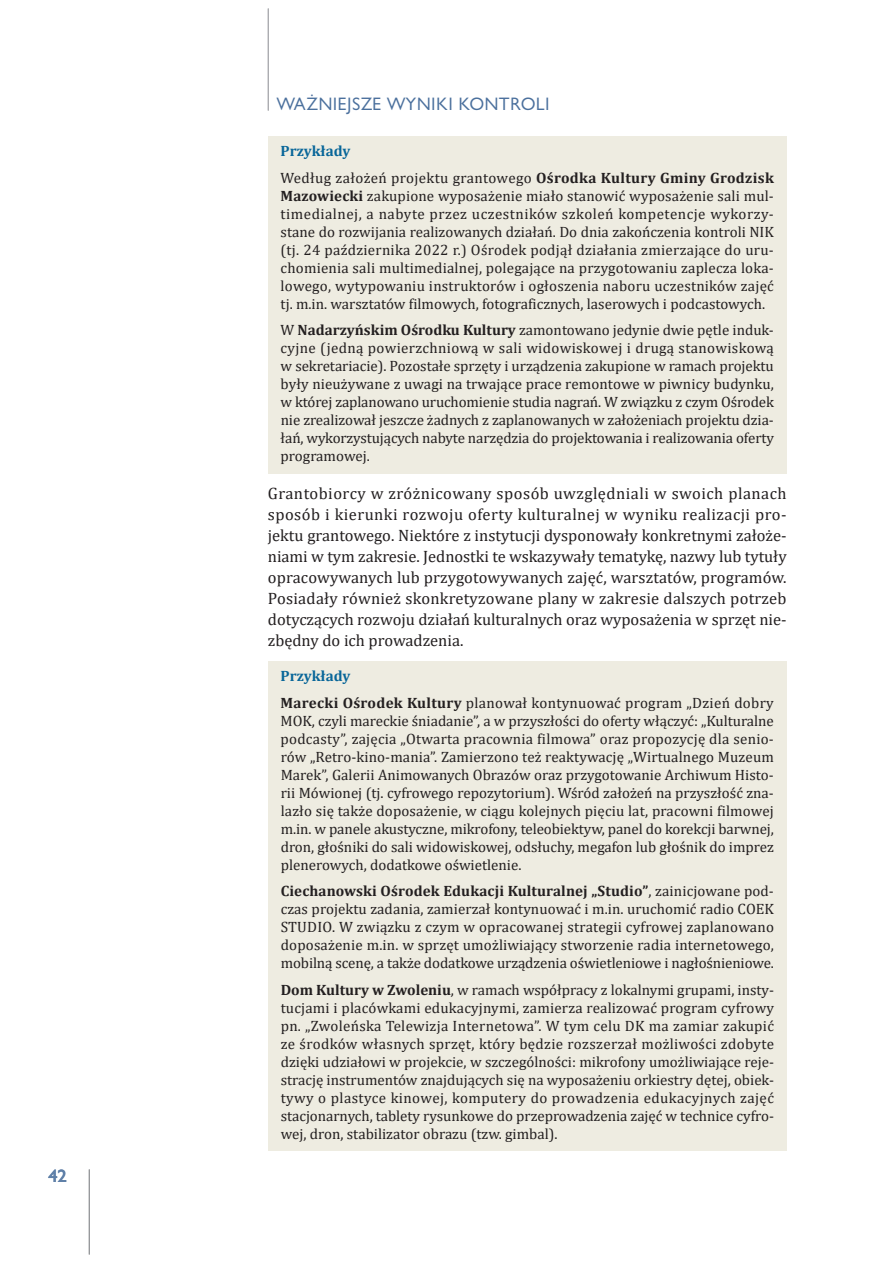
<style>
.page{position:relative;width:893px;height:1263px;background:#fff}
.page>*{position:absolute;margin:0;border:0;box-sizing:border-box;transform-origin:0 0}
.t1{font:16.5px/21px "Cambria";color:#231f20;text-align:justify}
.t2{font:16.5px "Gilead TTEFN";letter-spacing:.05em;color:#4b709d}
.t3{font:700 16.5px "Gilead TTEFN";color:#5f80a8}
.t4{font:15px/18px "Cambria";color:#231f20;text-align:justify}
.t5{font:15px/26.5px "Cambria";letter-spacing:.02em;color:#231f20}
.s1{font-weight:700;color:#086699}
.s2{font-weight:700}
</style>
<div class="page">
<hr style="left:268px;top:9px;width:1px;height:102px;background:#a8a9ad">
<hr style="left:89px;top:1169px;width:1px;height:85px;background:#939598">
<div style="left:268px;top:136px;width:519px;height:41px;background:#eeece1"></div>
<div style="left:268px;top:163px;width:519px;height:158px;background:#eeece1"></div>
<div style="left:268px;top:315px;width:519px;height:158px;background:#eeece1"></div>
<div style="left:268px;top:661px;width:519px;height:41px;background:#eeece1"></div>
<div style="left:268px;top:688px;width:519px;height:194px;background:#eeece1"></div>
<div style="left:268px;top:876px;width:519px;height:104px;background:#eeece1"></div>
<div style="left:268px;top:975px;width:519px;height:176px;background:#eeece1"></div>
<p class="t3" style="left:48px;top:1165px;width:20px">42</p>
<p class="t2" style="left:276px;top:93px;width:275px">WAŻNIEJSZE WYNIKI KONTROLI</p>
<p class="t5" style="left:281px;top:138px;width:495px"><span class="s1">Przykłady<br></span>Według założeń projektu grantowego <span class="s2">Ośrodka Kultury Gminy Grodzisk</span></p>
<p class="t4" style="left:281px;top:187px;width:495px"><span class="s2">Mazowiecki</span> zakupione wyposażenie miało stanowić wyposażenie sali mul&shy;timedialnej, a nabyte przez uczestników szkoleń kompetencje wykorzy&shy;stane do rozwijania realizowanych działań. Do dnia zakończenia kontroli NIK (tj. 24 października 2022 r.) Ośrodek podjął działania zmierzające do uru&shy;chomienia sali multimedialnej, polegające na przygotowaniu zaplecza loka&shy;lowego, wytypowaniu instruktorów i ogłoszenia naboru uczestników zajęć tj. m.in. warsztatów filmowych, fotograficznych, laserowych i podcastowych.</p>
<p class="t4" style="left:281px;top:321px;width:495px">W <span class="s2">Nadarzyńskim Ośrodku Kultury</span> zamontowano jedynie dwie pętle induk&shy;cyjne (jedną powierzchniową w sali widowiskowej i drugą stanowiskową w sekretariacie). Pozostałe sprzęty i urządzenia zakupione w ramach projektu były nieużywane z uwagi na trwające prace remontowe w piwnicy budynku, w której zaplanowano uruchomienie studia nagrań. W związku z czym Ośrodek nie zrealizował jeszcze żadnych z zaplanowanych w założeniach projektu dzia&shy;łań, wykorzystujących nabyte narzędzia do projektowania i realizowania oferty programowej.</p>
<p class="t1" style="left:268px;top:483px;width:520px">Grantobiorcy w zróżnicowany sposób uwzględniali w swoich planach sposób i kierunki rozwoju oferty kulturalnej w wyniku realizacji pro&shy;jektu grantowego. Niektóre z instytucji dysponowały konkretnymi założe&shy;niami w tym zakresie. Jednostki te wskazywały tematykę, nazwy lub tytuły opracowywanych lub przygotowywanych zajęć, warsztatów, programów.<br>Posiadały również skonkretyzowane plany w zakresie dalszych potrzeb dotyczących rozwoju działań kulturalnych oraz wyposażenia w sprzęt nie&shy;zbędny do ich prowadzenia.</p>
<p class="t5" style="left:281px;top:663px;width:495px"><span class="s1">Przykłady<br></span><span class="s2">Marecki Ośrodek Kultury</span> planował kontynuować program „Dzień dobry</p>
<p class="t4" style="left:281px;top:712px;width:495px">MOK, czyli mareckie śniadanie”, a w przyszłości do oferty włączyć: „Kulturalne podcasty”, zajęcia „Otwarta pracownia filmowa” oraz propozycję dla senio&shy;rów „Retro-kino-mania”. Zamierzono też reaktywację „Wirtualnego Muzeum Marek”, Galerii Animowanych Obrazów oraz przygotowanie Archiwum Histo&shy;rii Mówionej (tj. cyfrowego repozytorium). Wśród założeń na przyszłość zna&shy;lazło się także doposażenie, w ciągu kolejnych pięciu lat, pracowni filmowej m.in. w panele akustyczne, mikrofony, teleobiektyw, panel do korekcji barwnej, dron, głośniki do sali widowiskowej, odsłuchy, megafon lub głośnik do imprez plenerowych, dodatkowe oświetlenie.</p>
<p class="t4" style="left:281px;top:882px;width:495px"><span class="s2">Ciechanowski Ośrodek Edukacji Kulturalnej „Studio”</span>, zainicjowane pod&shy;czas projektu zadania, zamierzał kontynuować i m.in. uruchomić radio COEK STUDIO. W związku z czym w opracowanej strategii cyfrowej zaplanowano doposażenie m.in. w sprzęt umożliwiający stworzenie radia internetowego, mobilną scenę, a także dodatkowe urządzenia oświetleniowe i nagłośnieniowe.</p>
<p class="t4" style="left:281px;top:981px;width:495px"><span class="s2">Dom Kultury w Zwoleniu</span>, w ramach współpracy z lokalnymi grupami, insty&shy;tucjami i placówkami edukacyjnymi, zamierza realizować program cyfrowy pn. „Zwoleńska Telewizja Internetowa”. W tym celu DK ma zamiar zakupić ze środków własnych sprzęt, który będzie rozszerzał możliwości zdobyte dzięki udziałowi w projekcie, w szczególności: mikrofony umożliwiające reje&shy;strację instrumentów znajdujących się na wyposażeniu orkiestry dętej, obiek&shy;tywy o plastyce kinowej, komputery do prowadzenia edukacyjnych zajęć stacjonarnych, tablety rysunkowe do przeprowadzenia zajęć w technice cyfro&shy;wej, dron, stabilizator obrazu (tzw. gimbal).</p>
</div>
